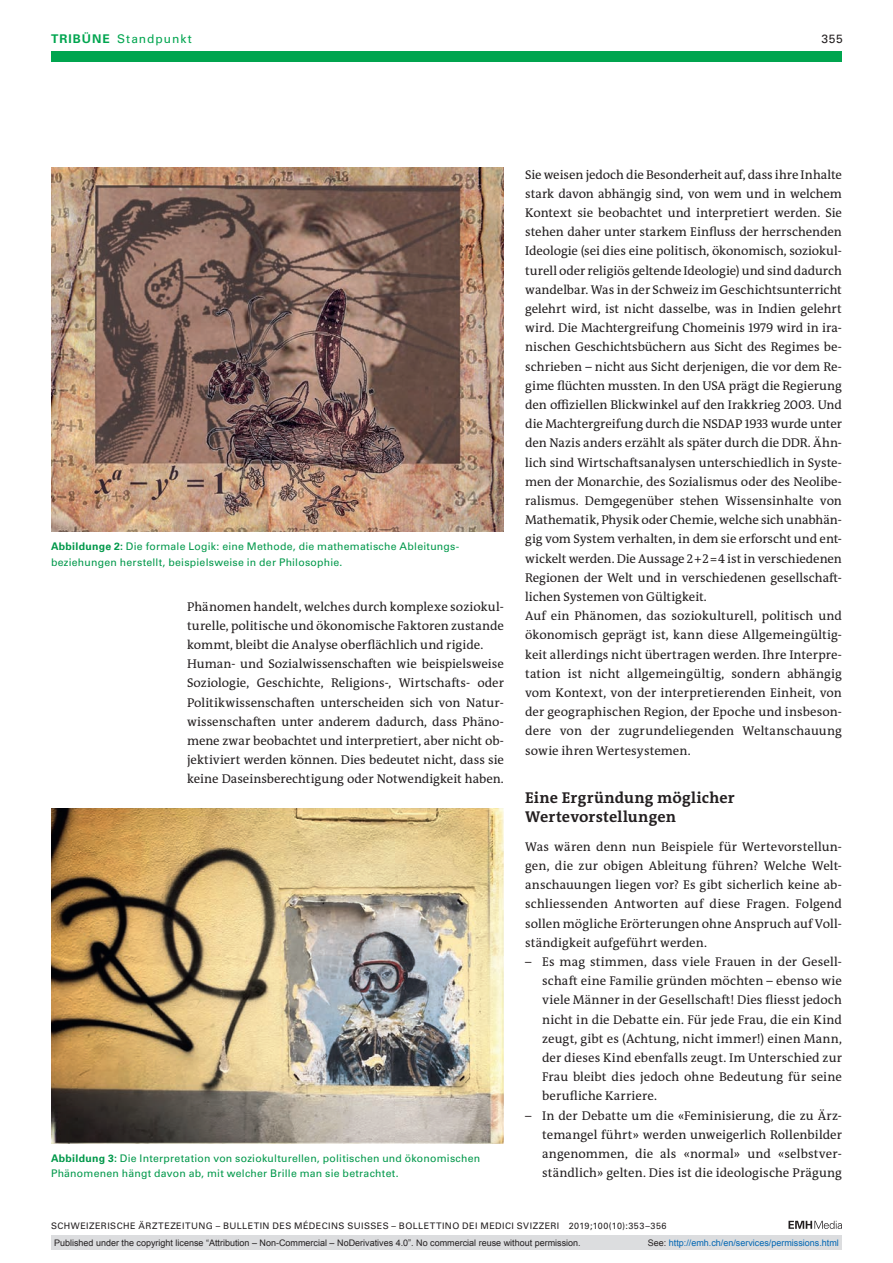
<style>
.page{position:relative;width:893px;height:1263px;background:#fff}
.page>*{position:absolute;margin:0;border:0;box-sizing:border-box;transform-origin:0 0}
.t1{font:700 15.75px/19.2px "The Antiqua B W7";letter-spacing:.015em;color:#231f20}
.t2{font:12.75px/19.2px "The Antiqua B W5 Plain";color:#231f20;text-align:justify}
.t3{font:12px "Univers LT Std";letter-spacing:.08em;color:#00a54f}
.t4{font:12px "Univers LT Std";color:#231f20}
.t5{font:10.5px/15.8px "Univers LT Std";letter-spacing:.02em;color:#00984a}
.t6{font:9px "Arial";color:#231f20}
.t7{font:9px "Univers LT Std";letter-spacing:.05em;color:#231f20}
.t8{font:9px "Arial";color:#0166b3}
.s1{font-weight:700}
.s2{color:#231f20}
</style>
<div class="page">
<svg style="left:788px;top:1221px;width:54px;height:8px"></svg>
<div style="left:51px;top:51px;width:791px;height:11px;background:#00a54f"></div>
<img style="left:51px;top:168px;width:453px;height:364px">
<img style="left:51px;top:808px;width:453px;height:335px">
<div style="left:51px;top:1235px;width:791px;height:15px;background:#dcdddf"></div>
<p class="t3" style="left:51px;top:31px;width:142px"><span class="s1">TRIBÜNE</span> Standpunkt</p>
<p class="t4" style="left:821px;top:31px;width:23px">355</p>
<p class="t5" style="left:51px;top:539px;width:410px"><span class="s1">Abbildunge 2:</span> Die formale Logik: eine Methode, die mathematische Ableitungs&shy;beziehungen herstellt, beispielsweise in der Philosophie.</p>
<p class="t2" style="left:187px;top:597px;width:318px;text-align:left">Phänomen handelt, welches durch komplexe soziokul&shy;turelle, politische und ökonomische Faktoren zustande kommt, bleibt die Analyse oberflächlich und rigide.<br>Human- und Sozialwissenschaften wie beispielsweise Soziologie, Geschichte, Religions-, Wirtschafts- oder Politikwissenschaften unterscheiden sich von Natur&shy;wissenschaften unter anderem dadurch, dass Phäno&shy;mene zwar beobachtet und interpretiert, aber nicht ob&shy;jektiviert werden können. Dies bedeutet nicht, dass sie keine Daseinsberechtigung oder Notwendigkeit haben.</p>
<p class="t5" style="left:51px;top:1150px;width:431px"><span class="s1">Abbildung 3:</span> Die Interpretation von soziokulturellen, politischen und ökonomischen<br>Phänomenen hängt davon ab, mit welcher Brille man sie betrachtet.</p>
<p class="t2" style="left:525px;top:165px;width:318px;text-align:left">Sie weisen jedoch die Besonderheit auf, dass ihre Inhalte stark davon abhängig sind, von wem und in welchem Kontext sie beobachtet und interpretiert werden. Sie stehen daher unter starkem Einfluss der herrschenden Ideologie (sei dies eine politisch, ökonomisch, soziokul&shy;turell oder religiös geltende Ideologie) und sind dadurch wandelbar. Was in der Schweiz im Geschichtsunterricht gelehrt wird, ist nicht dasselbe, was in Indien gelehrt wird. Die Machtergreifung Chomeinis 1979 wird in ira&shy;nischen Geschichtsbüchern aus Sicht des Regimes be&shy;schrieben – nicht aus Sicht derjenigen, die vor dem Re&shy;gime flüchten mussten. In den USA prägt die Regierung den offiziellen Blickwinkel auf den Irakkrieg 2003. Und die Machtergreifung durch die NSDAP 1933 wurde unter den Nazis anders erzählt als später durch die DDR. Ähn&shy;lich sind Wirtschaftsanalysen unterschiedlich in Syste&shy;men der Monarchie, des Sozialismus oder des Neolibe&shy;ralismus. Demgegenüber stehen Wissensinhalte von Mathematik, Physik oder Chemie, welche sich unabhän&shy;gig vom System verhalten, in dem sie erforscht und ent&shy;wickelt werden. Die Aussage 2+2=4 ist in verschiedenen Regionen der Welt und in verschiedenen gesellschaft&shy;lichen Systemen von Gültigkeit.<br>Auf ein Phänomen, das soziokulturell, politisch und ökonomisch geprägt ist, kann diese Allgemeingültig&shy;keit allerdings nicht übertragen werden. Ihre Interpre&shy;tation ist nicht allgemeingültig, sondern abhängig vom Kontext, von der interpretierenden Einheit, von der geographischen Region, der Epoche und insbeson&shy;dere von der zugrundeliegenden Weltanschauung sowie ihren Wertesystemen.</p>
<p class="t1" style="left:525px;top:788px;width:211px">Eine Ergründung möglicher<br>Wertevorstellungen</p>
<p class="t2" style="left:525px;top:837px;width:318px">Was wären denn nun Beispiele für Wertevorstellun&shy;gen, die zur obigen Ableitung führen? Welche Welt&shy;anschauungen liegen vor? Es gibt sicherlich keine ab&shy;schliessenden Antworten auf diese Fragen. Folgend sollen mögliche Erörterungen ohne Anspruch auf Voll&shy;ständigkeit aufgeführt werden.</p>
<p class="t2" style="left:542px;top:952px;width:301px;text-indent:-17px">– Es mag stimmen, dass viele Frauen in der Gesell&shy;schaft eine Familie gründen möchten – ebenso wie viele Männer in der Gesellschaft! Dies fliesst jedoch nicht in die Debatte ein. Für jede Frau, die ein Kind zeugt, gibt es (Achtung, nicht immer!) einen Mann, der dieses Kind ebenfalls zeugt. Im Unterschied zur Frau bleibt dies jedoch ohne Bedeutung für seine berufliche Karriere.</p>
<p class="t2" style="left:542px;top:1106px;width:301px;text-indent:-17px">– In der Debatte um die «Feminisierung, die zu Ärz&shy;temangel führt» werden unweigerlich Rollenbilder angenommen, die als «normal» und «selbstver&shy;ständlich» gelten. Dies ist die ideologische Prägung</p>
<p class="t7" style="left:51px;top:1220px;width:617px">SCHWEIZERISCHE ÄRZTEZEITUNG – BULLETIN DES MÉDECINS SUISSES – BOLLETTINO DEI MEDICI SVIZZERI 2019;100(10):353–356</p>
<p class="t6" style="left:54px;top:1237px;width:528px">Published under the copyright license “Attribution – Non-Commercial – NoDerivatives 4.0”. No commercial reuse without permission.</p>
<p class="t8" style="left:648px;top:1237px;width:193px"><span class="s2">See:</span> http://emh.ch/en/services/permissions.html</p>
</div>
